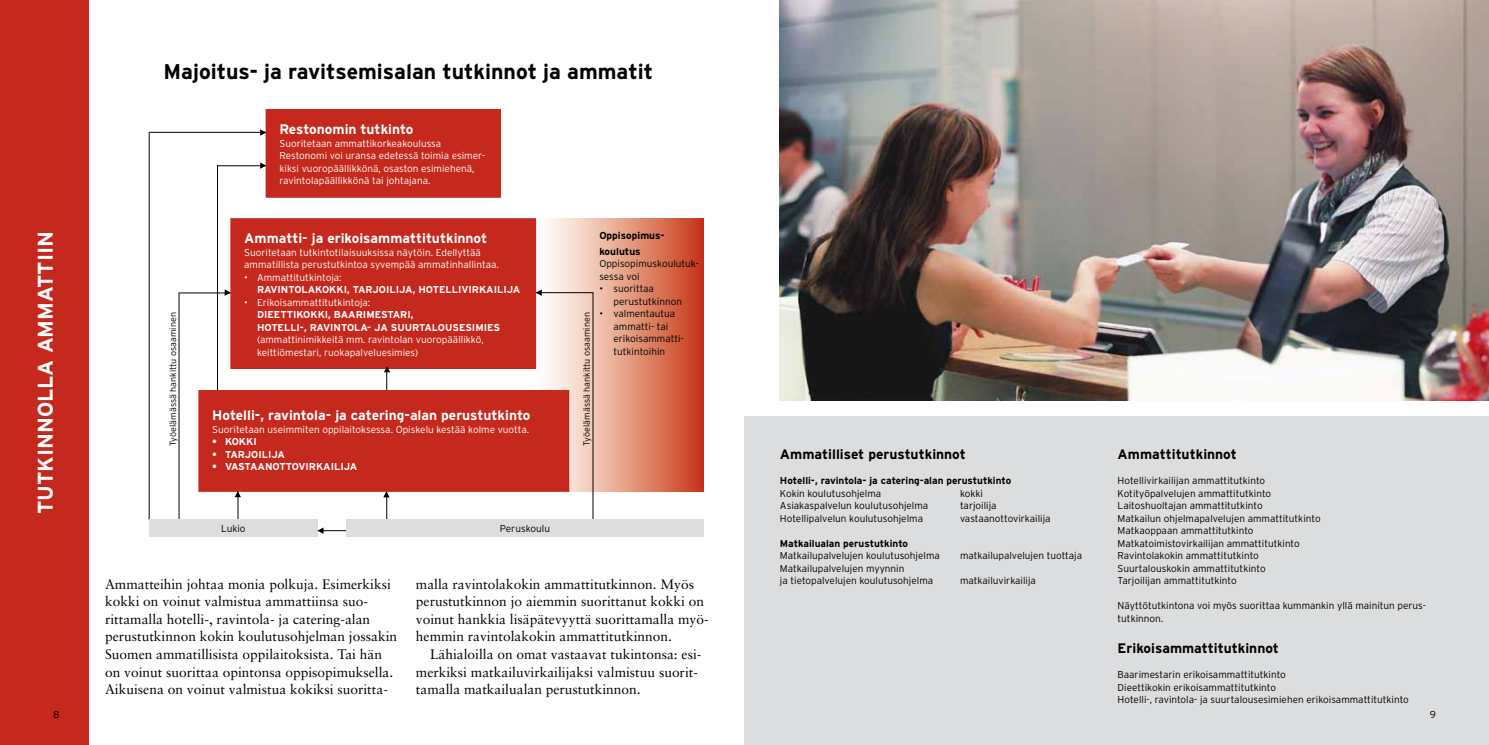
<style>
.page{position:relative;width:1489px;height:745px;background:#fff}
.page>*{position:absolute;margin:0;border:0;box-sizing:border-box;transform-origin:0 0}
.t1{font:700 21.25px "Interstate";color:#000}
.t2{font:700 21.25px "Interstate";color:#fff}
.t3{font:13.75px/17.5px "Sabon";color:#000}
.t4{font:700 13.75px "Interstate";color:#fff}
.t5{font:700 13.75px "Interstate";color:#000}
.t6{font:700 10.12px/15.8px "Interstate";color:#000}
.t7{font:300 10px/12.5px "Interstate";color:#000}
.t8{font:300 10px/12.5px "Interstate";color:#fff}
.t9{font:700 10px/12.5px "Interstate";color:#fff}
.t10{font:700 10px "Interstate";color:#000}
.t11{font:300 9px "Interstate";color:#000}
</style>
<div class="page">
<div style="left:744px;top:416px;width:744px;height:328px;background:#dcddde"></div>
<img style="left:780px;top:0;width:708px;height:400px">
<div style="left:0;top:0;width:89px;height:744px;background:#c5281c"></div>
<div style="left:535px;top:218px;width:168px;height:272px;background:linear-gradient(to right,#fff,#c93e1b)"></div>
<hr style="left:179px;top:293px;width:1px;height:234px;background:#000">
<hr style="left:217px;top:165px;width:59px;height:1px;background:#000">
<hr style="left:301px;top:530px;width:75px;height:1px;background:#000">
<hr style="left:179px;top:292px;width:72px;height:1px;background:#000">
<hr style="left:529px;top:292px;width:64px;height:1px;background:#000">
<hr style="left:149px;top:132px;width:122px;height:1px;background:#000">
<hr style="left:217px;top:165px;width:1px;height:229px;background:#000">
<hr style="left:592px;top:292px;width:1px;height:230px;background:#000">
<hr style="left:238px;top:448px;width:1px;height:71px;background:#000">
<hr style="left:149px;top:132px;width:1px;height:387px;background:#000">
<hr style="left:386px;top:244px;width:1px;height:285px;background:#000">
<div style="left:199px;top:390px;width:369px;height:101px;background:#c5281c"></div>
<div style="left:198px;top:390px;width:371px;height:101px;border:1px solid #c5281c"></div>
<div style="left:231px;top:218px;width:304px;height:150px;background:#c5281c"></div>
<div style="left:230px;top:218px;width:306px;height:151px;border:1px solid #c5281c"></div>
<div style="left:266px;top:110px;width:234px;height:87px;background:#c5281c"></div>
<div style="left:265px;top:109px;width:236px;height:89px;border:1px solid #c5281c"></div>
<div style="left:346px;top:519px;width:357px;height:17px;background:#dcddde"></div>
<div style="left:149px;top:519px;width:169px;height:17px;background:#dcddde"></div>
<svg style="left:260px;top:129px;width:6px;height:7px"></svg>
<svg style="left:234px;top:491px;width:7px;height:6px"></svg>
<svg style="left:384px;top:366px;width:6px;height:6px"></svg>
<svg style="left:383px;top:491px;width:6px;height:6px"></svg>
<svg style="left:317px;top:527px;width:6px;height:6px"></svg>
<svg style="left:225px;top:289px;width:6px;height:7px"></svg>
<svg style="left:535px;top:289px;width:7px;height:7px"></svg>
<svg style="left:260px;top:162px;width:6px;height:7px"></svg>
<h1 class="t2" style="left:34px;top:514px;width:285px;rotate:-90deg">Tutkinnolla ammattiin</h1>
<p class="t7" style="left:53px;top:707px;width:8px">8</p>
<h1 class="t1" style="left:163px;top:60px;width:491px">Majoitus- ja ravitsemisalan tutkinnot ja ammatit</h1>
<h2 class="t4" style="left:279px;top:121px;width:135px">Restonomin tutkinto</h2>
<p class="t8" style="left:279px;top:137px;width:207px">Suoritetaan ammattikorkeakoulussa Restonomi voi uransa edetessä toimia esimer&shy;kiksi vuoropäällikkönä, osaston esimiehenä, ravintolapäällikkönä tai johtajana.</p>
<h2 class="t4" style="left:244px;top:230px;width:244px">Ammatti- ja erikoisammattitutkinnot</h2>
<p class="t8" style="left:244px;top:246px;width:256px">Suoritetaan tutkintotilaisuuksissa näytöin. Edellyttää ammatillista perustutkintoa syvempää ammatinhallintaa.</p>
<p class="t8" style="left:244px;top:271px;width:99px">• Ammattitutkintoja:</p>
<p class="t9" style="left:257px;top:283px;width:8px">RAVINTOLAK</p>
<p class="t9" style="left:322px;top:283px;width:200px">okki, tarjoilija, hotellivirkailija</p>
<p class="t8" style="left:244px;top:296px;width:128px">• Erikoisammattitutkintoja:</p>
<p class="t9" style="left:244px;top:308px;width:257px;text-indent:13px">dieettikokki, baarimestari,<br>hotelli-, ravintola- ja suu rtalousesimies</p>
<p class="t8" style="left:257px;top:333px;width:228px">(ammattinimikkeitä mm. ravintolan vuoropäällikkö, keittiömestari, ruokapalveluesimies)</p>
<p class="t11" style="left:168px;top:446px;width:135px;rotate:-90deg">Työelämässä hankittu osaaminen</p>
<p class="t11" style="left:581px;top:446px;width:135px;rotate:-90deg">Työelämässä hankittu osaaminen</p>
<h2 class="t4" style="left:212px;top:407px;width:320px">Hotelli-, ravintola- ja catering-alan perustutkinto</h2>
<p class="t8" style="left:212px;top:422px;width:318px">Suoritetaan useimmiten oppilaitoksessa. Opiskelu kestää kolme vuotta.</p>
<p class="t9" style="left:212px;top:435px;width:46px">• Kokki</p>
<p class="t9" style="left:212px;top:447px;width:74px">• Tarjoilija</p>
<p class="t9" style="left:212px;top:460px;width:147px">• vastaanottovirkailija</p>
<p class="t6" style="left:599px;top:227px;width:65px">Oppisopimus&shy;koulutus</p>
<p class="t7" style="left:599px;top:257px;width:101px">Oppisopimuskoulutuk&shy;sessa voi</p>
<p class="t7" style="left:613px;top:282px;width:70px;text-indent:-14px">• suorittaa perustutkinnon</p>
<p class="t7" style="left:613px;top:307px;width:72px;text-indent:-14px">• valmentautua ammatti- tai erikoisammatti&shy;tutkintoihin</p>
<p class="t7" style="left:221px;top:522px;width:26px">Lukio</p>
<p class="t7" style="left:500px;top:522px;width:52px">Peruskoulu</p>
<p class="t3" style="left:105px;top:575px;width:293px">Ammatteihin johtaa monia polkuja. Esimerkiksi kokki on voinut valmistua ammattiinsa suo&shy;rittamalla hotelli-, ravintola- ja catering-alan perustutkinnon kokin koulutusohjelman jossakin Suomen ammatillisista oppilaitoksista. Tai hän on voinut suorittaa opintonsa oppisopimuksella.<br>Aikuisena on voinut valmistua kokiksi suoritta-</p>
<h2 class="t3" style="left:416px;top:575px;width:294px">malla ravintolakokin ammattitutkinnon. Myös perustutkinnon jo aiemmin suorittanut kokki on voinut hankkia lisäpätevyyttä suorittamalla myö&shy;hemmin ravintolakokin ammattitutkinnon.</h2>
<h2 class="t3" style="left:416px;top:645px;width:287px;text-indent:14px">Lähialoilla on omat vastaavat tukintonsa: esi&shy;merkiksi matkailuvirkailijaksi valmistuu suorit&shy;tamalla matkailualan perustutkinnon.</h2>
<h2 class="t5" style="left:780px;top:446px;width:187px">Ammatilliset perustutkinnot</h2>
<p class="t10" style="left:780px;top:474px;width:233px">Hotelli-, ravintola- ja catering-alan perustutkinto</p>
<p class="t7" style="left:780px;top:486px;width:103px">Kokin koulutusohjelma</p>
<p class="t7" style="left:960px;top:486px;width:25px">kokki</p>
<p class="t7" style="left:780px;top:499px;width:150px">Asiakaspalvelun koulutusohjelma</p>
<p class="t7" style="left:960px;top:499px;width:38px">tarjoilija</p>
<p class="t7" style="left:780px;top:511px;width:145px">Hotellipalvelun koulutusohjelma</p>
<p class="t7" style="left:960px;top:511px;width:92px">vastaanottovirkailija</p>
<p class="t10" style="left:780px;top:537px;width:130px">Matkailualan perustutkinto</p>
<p class="t7" style="left:780px;top:549px;width:161px">Matkailupalvelujen koulutusohjelma</p>
<p class="t7" style="left:960px;top:549px;width:124px">matkailupalvelujen tuottaja</p>
<p class="t7" style="left:780px;top:561px;width:155px">Matkailupalvelujen myynnin<br>ja tietopalvelujen koulutusohjelma</p>
<p class="t7" style="left:960px;top:574px;width:77px">matkailuvirkailija</p>
<h2 class="t5" style="left:1117px;top:446px;width:121px">Ammattitutkinnot</h2>
<p class="t7" style="left:1117px;top:474px;width:204px">Hotellivirkailijan ammattitutkinto Kotityöpalvelujen ammattitutkinto Laitoshuoltajan ammattitutkinto<br>Matkailun ohjelmapalvelujen ammattitutkinto Matkaoppaan ammattitutkinto Matkatoimistovirkailijan ammattitutkinto Ravintolakokin ammattitutkinto Suurtalouskokin ammattitutkinto<br>Tarjoilijan ammattitutkinto</p>
<p class="t7" style="left:1117px;top:599px;width:310px">Näyttötutkintona voi myös suorittaa kummankin yllä mainitun perus&shy;tutkinnon.</p>
<h2 class="t5" style="left:1117px;top:640px;width:163px">Erikoisammattitutkinnot</h2>
<p class="t7" style="left:1117px;top:668px;width:293px">Baarimestarin erikoisammattitutkinto<br>Dieettikokin erikoisammattitutkinto<br>Hotelli-, ravintola- ja suurtalousesimiehen erikoisammattitutkinto</p>
<p class="t7" style="left:1429px;top:707px;width:8px">9</p>
</div>
